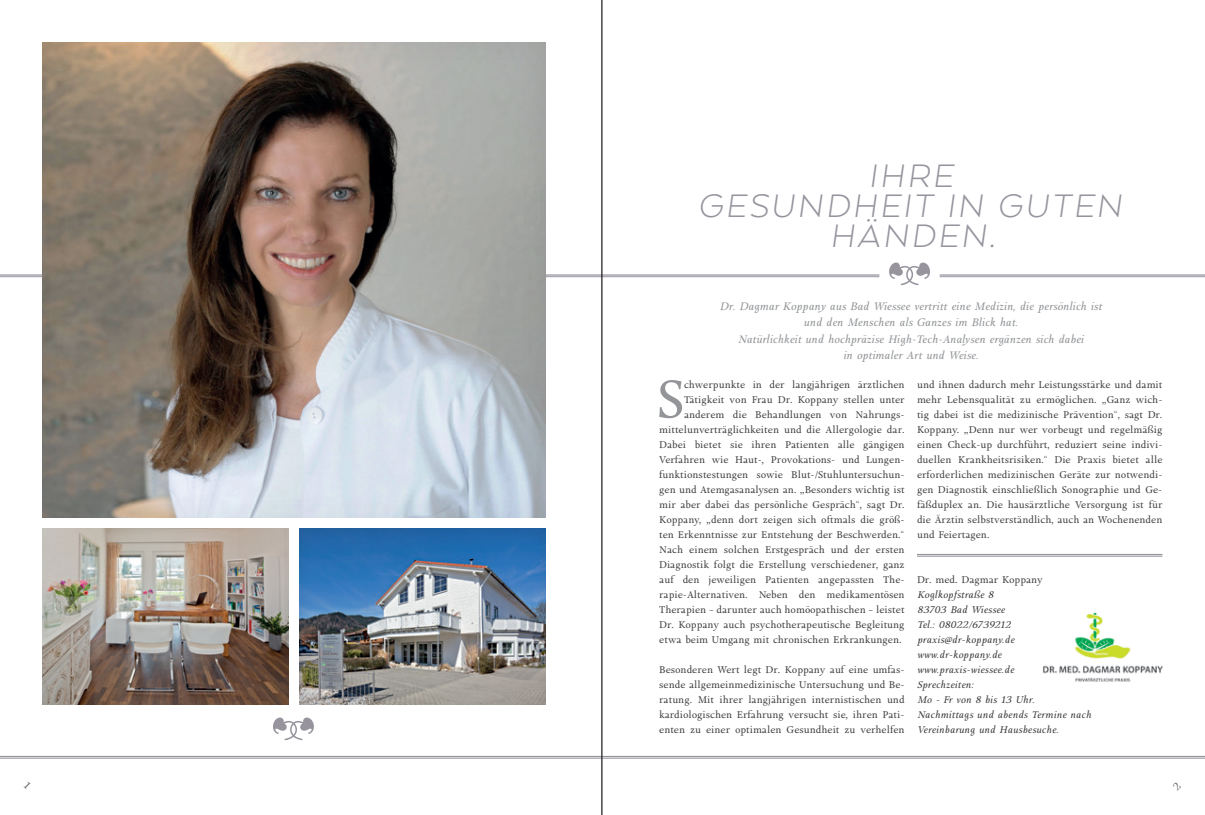
<style>
.page{position:relative;width:1205px;height:815px;background:#fff}
.page>*{position:absolute;margin:0;border:0;box-sizing:border-box;transform-origin:0 0}
.t1{font:58.12px "Bague Text";color:#939598}
.t2{font:italic 300 37.5px/30px "Arquitecta";letter-spacing:.06em;color:#97949e;text-align:center}
.t3{font:italic 11.88px/16.2px "Bague Text";letter-spacing:-.01em;color:#939598;text-align:center}
.t4{font:10.62px/15px "Bague Text";color:#3e3e3f;text-align:justify}
.t5{font:italic 10.62px/15px "Bague Text";color:#3e3e3f}
</style>
<div class="page">
<hr style="left:0;top:276px;width:879px;height:1px;background:#97949e">
<hr style="left:0;top:274px;width:879px;height:2px;background:#97949e">
<div style="left:42px;top:41px;width:505px;height:477px;background:#231f20;opacity:.07"></div>
<svg style="left:889px;top:263px;width:41px;height:22px"></svg>
<svg style="left:273px;top:717px;width:41px;height:23px"></svg>
<hr style="left:939px;top:276px;width:266px;height:1px;background:#97949e">
<hr style="left:939px;top:274px;width:266px;height:2px;background:#97949e">
<hr style="left:0;top:758px;width:1205px;height:1px;background:#97949e">
<hr style="left:0;top:756px;width:1205px;height:1px;background:#97949e">
<img style="left:43px;top:529px;width:245px;height:176px">
<div style="left:299px;top:527px;width:249px;height:178px;background:#231f20;opacity:.07"></div>
<hr style="left:917px;top:556px;width:245px;height:1px;background:#97949e">
<hr style="left:917px;top:554px;width:245px;height:1px;background:#97949e">
<img style="left:1043px;top:612px;width:120px;height:70px">
<hr style="left:601px;top:0;width:1px;height:815px;background:#231f20">
<h2 class="t2" style="left:698px;top:159px;width:426px">IHRE<br>GESUNDHEIT IN GUTEN<br>HÄNDEN.</h2>
<p class="t3" style="left:719px;top:299px;width:384px">Dr. Dagmar Koppany aus Bad Wiessee vertritt eine Medizin, die persönlich ist und den Menschen als Ganzes im Blick hat.<br>Natürlichkeit und hochpräzise High-Tech-Analysen ergänzen sich dabei<br>in optimaler Art und Weise.</p>
<p class="t4" style="left:659px;top:377px;width:247px;text-align:right">chwerpunkte in der langjährigen ärztlichen Tätigkeit von Frau Dr. Koppany stellen unter anderem die Behandlungen von Nahrungs&shy;mittelunverträglichkeiten und die Allergologie dar.<br>Dabei bietet sie ihren Patienten alle gängigen Verfahren wie Haut-, Provokations- und Lungen&shy;funktionstestungen sowie Blut-/Stuhluntersuchun&shy;gen und Atemgasanalysen an. „Besonders wichtig ist mir aber dabei das persönliche Gespräch“, sagt Dr.<br>Koppany, „denn dort zeigen sich oftmals die größ&shy;ten Erkenntnisse zur Entstehung der Beschwerden.“ Nach einem solchen Erstgespräch und der ersten Diagnostik folgt die Erstellung verschiedener, ganz auf den jeweiligen Patienten angepassten The&shy;rapie-Alternativen. Neben den medikamentösen Therapien – darunter auch homöopathischen – leistet Dr. Koppany auch psychotherapeutische Begleitung etwa beim Umgang mit chronischen Erkrankungen.</p>
<p class="t4" style="left:659px;top:662px;width:247px">Besonderen Wert legt Dr. Koppany auf eine umfas&shy;sende allgemeinmedizinische Untersuchung und Be&shy;ratung. Mit ihrer langjährigen internistischen und kardiologischen Erfahrung versucht sie, ihren Pati&shy;enten zu einer optimalen Gesundheit zu verhelfen</p>
<h1 class="t1" style="left:657px;top:370px;width:29px">S</h1>
<p class="t4" style="left:917px;top:377px;width:247px">und ihnen dadurch mehr Leistungsstärke und damit mehr Lebensqualität zu ermöglichen. „Ganz wich&shy;tig dabei ist die medizinische Prävention“, sagt Dr.<br>Koppany. „Denn nur wer vorbeugt und regelmäßig einen Check-up durchführt, reduziert seine indivi&shy;duellen Krankheitsrisiken.“ Die Praxis bietet alle erforderlichen medizinischen Geräte zur notwendi&shy;gen Diagnostik einschließlich Sonographie und Ge&shy;fäßduplex an. Die hausärztliche Versorgung ist für die Ärztin selbstverständlich, auch an Wochenenden und Feiertagen.</p>
<p class="t4" style="left:917px;top:572px;width:127px">Dr. med. Dagmar Koppany</p>
<p class="t5" style="left:917px;top:587px;width:176px">Koglkopfstraße 8<br>83703 Bad Wiessee<br>Tel.: 08022/6739212 praxis@dr-koppany.de www.dr-koppany.de www.praxis-wiessee.de<br>Sprechzeiten:<br>Mo - Fr von 8 bis 13 Uhr.<br>Nachmittags und abends Termine nach<br>Vereinbarung und Hausbesuche.</p>
</div>
